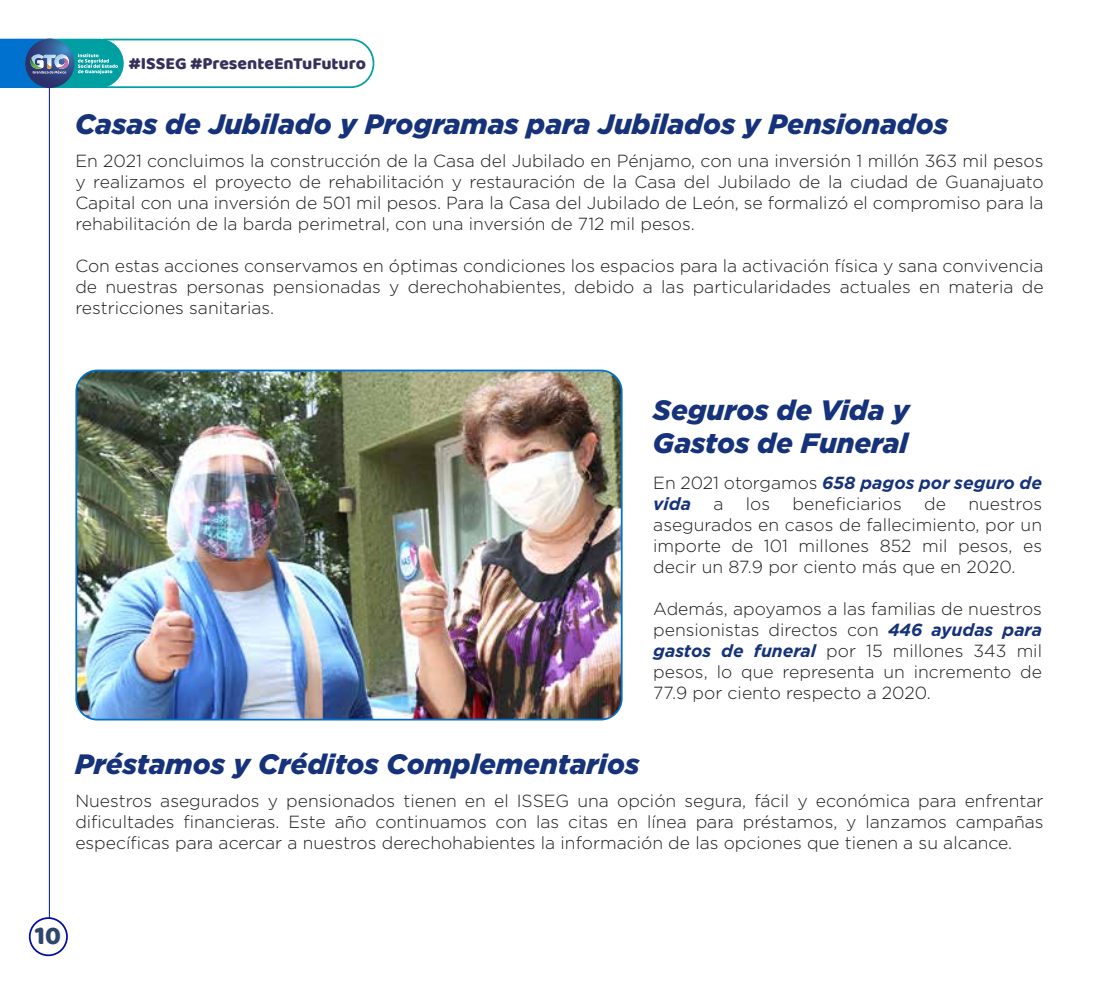
<style>
.page{position:relative;width:1117px;height:993px;background:#fff}
.page>*{position:absolute;margin:0;border:0;box-sizing:border-box;transform-origin:0 0}
.t1{font:italic 900 28px/33.6px "Gotham";color:#15327a}
.t2{font:26.25px "Baloo";color:#2f456a}
.t3{font:300 17.5px/21px "Gotham";color:#1d1d1b;text-align:justify}
.t4{font:italic 700 17.5px/21px "Gotham";color:#15327a}
.t5{font:17.5px "Baloo";color:#37305b}
.s1{font-weight:300;font-style:normal;color:#1d1d1b}
.s2{font-weight:700;font-style:italic;color:#15327a}
</style>
<div class="page">
<hr style="left:49px;top:88px;width:1px;height:829px;background:#000f9f">
<div style="left:29px;top:916px;width:39px;height:39px;border:2px solid #000f9f;border-radius:50%"></div>
<svg style="left:0;top:38px;width:375px;height:51px"></svg>
<img style="left:78px;top:372px;width:543px;height:347px">
<div style="left:75px;top:369px;width:547px;height:351px;border:2px solid #0071ce;border-radius:21px"></div>
<p class="t5" style="left:128px;top:53px;width:239px">#ISSEG #PresenteEnTuFuturo</p>
<h1 class="t1" style="left:75px;top:106px;width:874px">Casas de Jubilado y Programas para Jubilados y Pensionados</h1>
<p class="t3" style="left:75px;top:149px;width:969px">En 2021 concluimos la construcción de la Casa del Jubilado en Pénjamo, con una inversión 1 millón 363 mil pesos y realizamos el proyecto de rehabilitación y restauración de la Casa del Jubilado de la ciudad de Guanajuato Capital con una inversión de 501 mil pesos. Para la Casa del Jubilado de León, se formalizó el compromiso para la rehabilitación de la barda perimetral, con una inversión de 712 mil pesos.</p>
<p class="t3" style="left:75px;top:254px;width:969px">Con estas acciones conservamos en óptimas condiciones los espacios para la activación física y sana convivencia de nuestras personas pensionadas y derechohabientes, debido a las particularidades actuales en materia de restricciones sanitarias.</p>
<h1 class="t1" style="left:652px;top:392px;width:258px">Seguros de Vida y<br>Gastos de Funeral</h1>
<p class="t4" style="left:653px;top:472px;width:390px"><span class="s1">En 2021 otorgamos</span> 658 pagos por seguro de vida</p>
<p class="t3" style="left:713px;top:493px;width:12px">a</p>
<p class="t3" style="left:745px;top:493px;width:26px">los</p>
<p class="t3" style="left:792px;top:493px;width:111px">beneficiarios</p>
<p class="t3" style="left:923px;top:493px;width:23px">de</p>
<p class="t3" style="left:653px;top:493px;width:390px;text-indent:315px">nuestros asegurados en casos de fallecimiento, por un importe de 101 millones 852 mil pesos, es decir un 87.9 por ciento más que en 2020.</p>
<p class="t3" style="left:653px;top:598px;width:390px">Además, apoyamos a las familias de nuestros pensionistas directos con <span class="s2">446 ayudas para gastos de funeral</span> por 15 millones 343 mil pesos, lo que representa un incremento de 77.9 por ciento respecto a 2020.</p>
<h1 class="t1" style="left:75px;top:746px;width:565px">Préstamos y Créditos Complementarios</h1>
<p class="t3" style="left:75px;top:789px;width:969px">Nuestros asegurados y pensionados tienen en el ISSEG una opción segura, fácil y económica para enfrentar dificultades financieras. Este año continuamos con las citas en línea para préstamos, y lanzamos campañas específicas para acercar a nuestros derechohabientes la información de las opciones que tienen a su alcance.</p>
<h2 class="t2" style="left:35px;top:919px;width:28px">10</h2>
</div>
